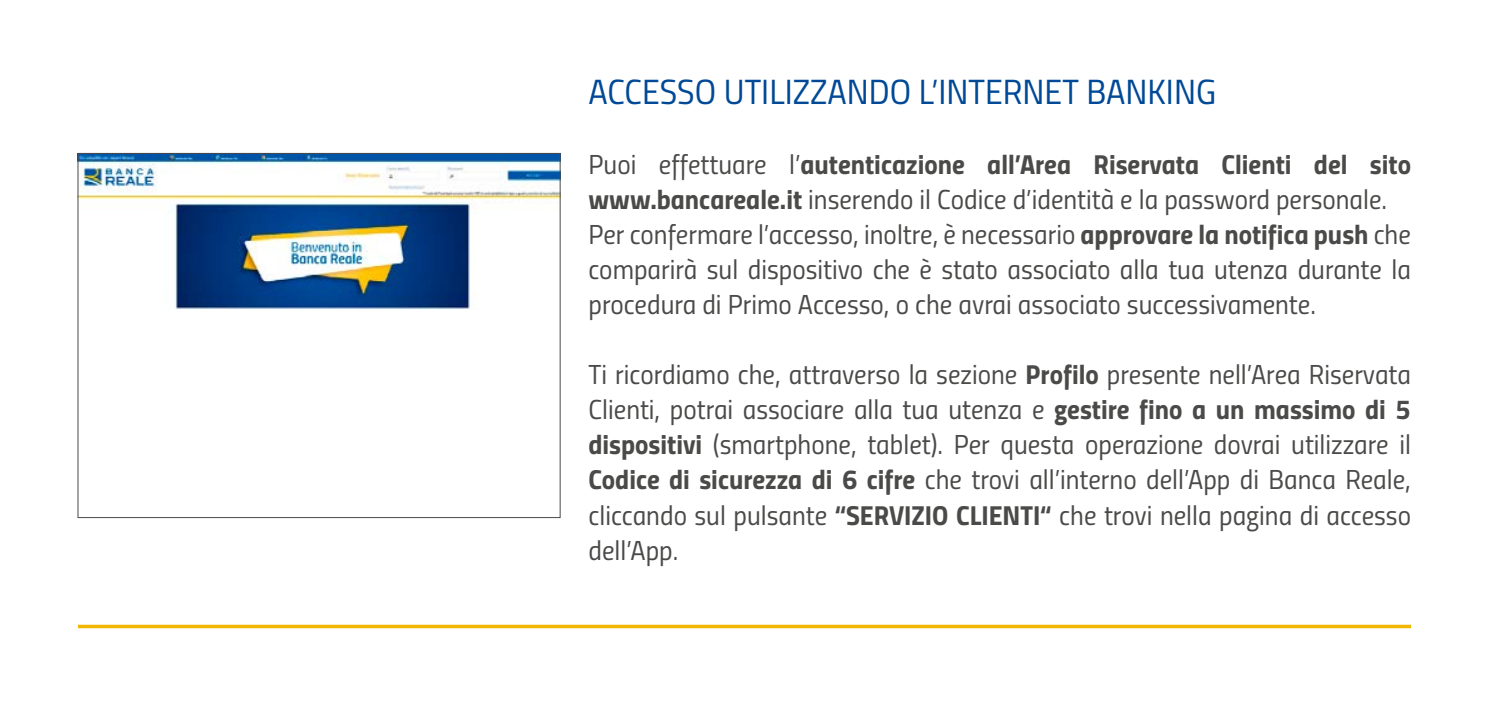
<style>
.page{position:relative;width:1489px;height:709px;background:#fff}
.page>*{position:absolute;margin:0;border:0;box-sizing:border-box;transform-origin:0 0}
.t1{font:35px "Titillium Regular Upright";color:#004996}
.t2{font:27.5px/35px "Titillium Regular Upright";color:#4a4a49}
.t3{font:27.5px "Titillium Bold Upright";color:#4a4a49}
.s1{font-family:"Titillium Regular Upright"}
.s2{font-family:"Titillium Bold Upright"}
</style>
<div class="page">
<img style="left:80px;top:155px;width:478px;height:154px">
<svg style="left:78px;top:624px;width:1332px;height:4px;background:#f2c32f"></svg>
<p class="t1" style="left:588px;top:66px;width:629px">ACCESSO UTILIZZANDO L’INTERNET BANKING</p>
<p class="t3" style="left:588px;top:143px;width:824px"><span class="s1">Puoi effettuare l’</span>autenticazione all’Area Riservata Clienti del sito</p>
<p class="t2" style="left:588px;top:181px;width:823px"><span class="s2">www.bancareale.it</span> inserendo il Codice d’identità e la password personale.<br>Per confermare l’accesso, inoltre, è necessario <span class="s2">approvare la notifica push</span> che comparirà sul dispositivo che è stato associato alla tua utenza durante la procedura di Primo Accesso, o che avrai associato successivamente.</p>
<p class="t2" style="left:588px;top:356px;width:824px;text-align:justify">Ti ricordiamo che, attraverso la sezione <span class="s2">Profilo</span> presente nell’Area Riservata Clienti, potrai associare alla tua utenza e <span class="s2">gestire fino a un massimo di 5 dispositivi</span> (smartphone, tablet). Per questa operazione dovrai utilizzare il <span class="s2">Codice di sicurezza di 6 cifre</span> che trovi all’interno dell’App di Banca Reale, cliccando sul pulsante <span class="s2">“SERVIZIO CLIENTI“</span> che trovi nella pagina di accesso dell’App.</p>
</div>
